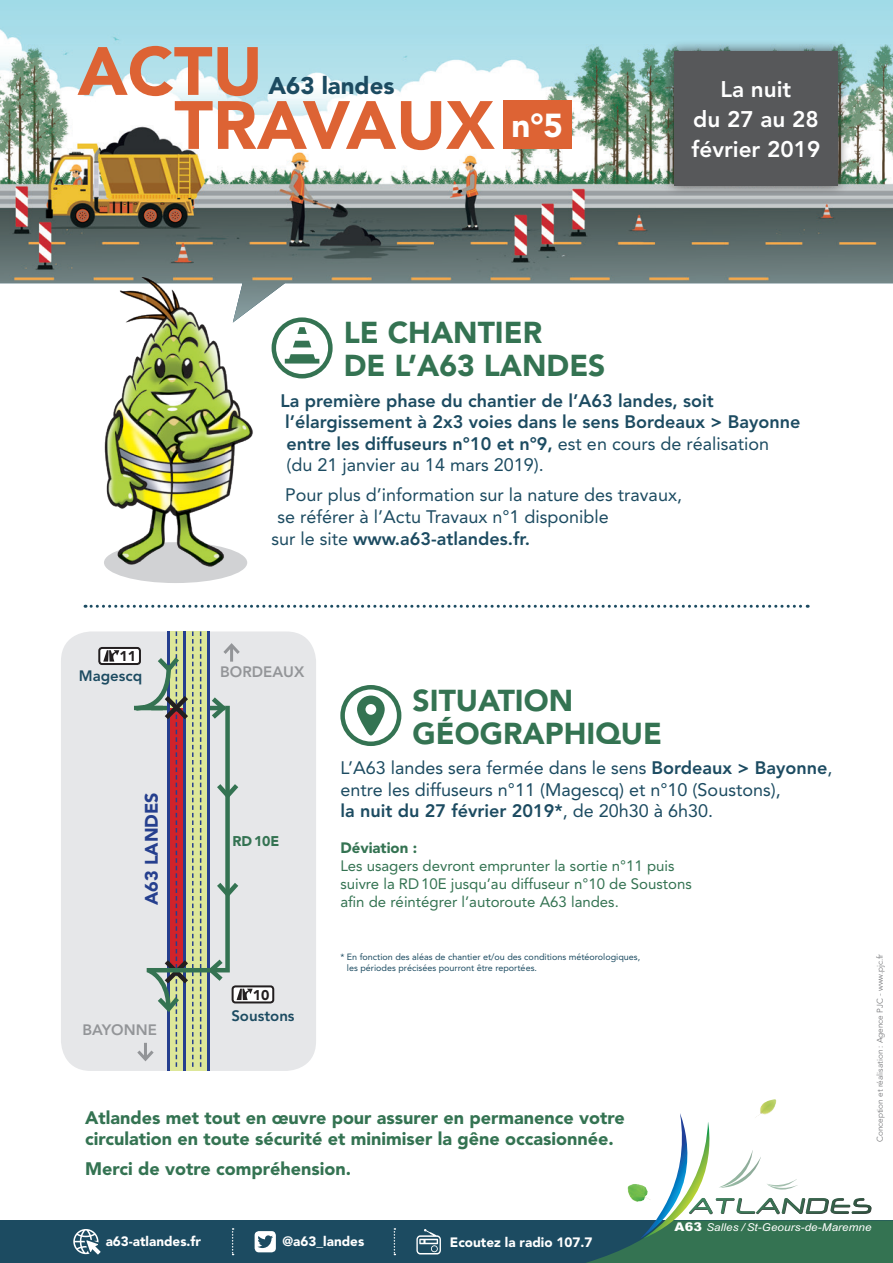
<style>
.page{position:relative;width:893px;height:1263px;background:#fff}
.page>*{position:absolute;margin:0;border:0;box-sizing:border-box;transform-origin:0 0}
.t1{font:900 67.5px "Avenir";color:#dd6334}
.t2{font:900 30px/33px "Avenir";color:#347352}
.t3{font:900 24px "Avenir";color:#1c4b61}
.t4{font:800 22.5px/30px "Avenir";color:#fff;text-align:center}
.t5{font:18px/21.6px "Avenir";color:#1c4b61}
.t6{font:800 18px/21.6px "Avenir";color:#1c4b61}
.t7{font:900 18px/21.6px "Avenir";color:#347352}
.t8{font:900 18px "Avenir";color:#253f8e}
.t9{font:15px/18px "Avenir";color:#347352}
.t10{font:800 15px "Avenir";color:#1c4b61}
.t11{font:800 15px "Avenir";color:#939598}
.t12{font:900 15px "Avenir";color:#347352}
.t13{font:900 14.1px "Avenir";color:#347352}
.t14{font:900 14.1px "Avenir";color:#231f20}
.t15{font:900 13.5px "Avenir";color:#fff}
.t16{font:italic 10.8px "Arial";letter-spacing:.01em;color:#fff;scale:1.07 1}
.t17{font:9px/10.8px "Avenir";color:#1c4b61}
.t18{font:300 8.25px "Avenir";color:#6c6d70}
.s1{font-weight:400}
.s2{font-weight:800}
.s3{font-weight:900;font-style:normal;font-size:12px}
</style>
<div class="page">
<div style="left:61px;top:631px;width:255px;height:440px;background:#e6e7e9;border-radius:30px"></div>
<div style="left:0;top:1220px;width:893px;height:43px;background:#1c4b61"></div>
<svg style="left:255px;top:1231px;width:21px;height:21px"></svg>
<svg style="left:586px;top:1113px;width:307px;height:150px"></svg>
<img style="left:628px;top:1184px;width:23px;height:18px">
<img style="left:754px;top:1099px;width:22px;height:19px">
<svg style="left:73px;top:1229px;width:28px;height:25px"></svg>
<svg style="left:416px;top:1229px;width:25px;height:25px"></svg>
<svg style="left:232px;top:1228px;width:2px;height:27px"></svg>
<svg style="left:394px;top:1228px;width:1px;height:27px"></svg>
<svg style="left:288px;top:354px;width:31px;height:9px"></svg>
<svg style="left:293px;top:341px;width:18px;height:6px"></svg>
<svg style="left:297px;top:327px;width:10px;height:7px"></svg>
<div style="left:272px;top:317px;width:61px;height:61px;border:4px solid #347352;border-radius:50%"></div>
<div style="left:340px;top:685px;width:61px;height:61px;border:4px solid #347352;border-radius:50%"></div>
<svg style="left:85px;top:605px;width:723px;height:3px"></svg>
<svg style="left:357px;top:695px;width:28px;height:40px"></svg>
<div style="left:233px;top:986px;width:40px;height:16px;background:#fff;border-radius:3px"></div>
<div style="left:232px;top:985px;width:42px;height:18px;border:2px solid #231f20;border-radius:3px"></div>
<div style="left:99px;top:648px;width:41px;height:16px;background:#fff;border-radius:3px"></div>
<div style="left:98px;top:647px;width:43px;height:18px;border:2px solid #231f20;border-radius:3px"></div>
<svg style="left:103px;top:650px;width:16px;height:12px"></svg>
<hr style="left:184px;top:631px;width:2px;height:440px;background:#253f8e">
<hr style="left:167px;top:631px;width:2px;height:440px;background:#253f8e">
<hr style="left:208px;top:631px;width:2px;height:440px;background:#253f8e">
<img style="left:0;top:0;width:893px;height:323px">
<div style="left:503px;top:101px;width:68px;height:48px;background:#dd6334"></div>
<div style="left:663px;top:39px;width:186px;height:158px;background:#231f20;opacity:.75"></div>
<div style="left:674px;top:51px;width:164px;height:134px;background:#57585a"></div>
<img style="left:61px;top:263px;width:227px;height:320px">
<svg style="left:132px;top:631px;width:120px;height:436px"></svg>
<h1 class="t1" style="left:78px;top:31px;width:187px">ACTU</h1>
<h3 class="t3" style="left:268px;top:71px;width:128px">A63 landes</h3>
<h1 class="t1" style="left:174px;top:85px;width:390px">TRAVAUX <sup>n°5</sup></h1>
<p class="t4" style="left:692px;top:74px;width:130px">La nuit<br>du 27 au 28 février 2019</p>
<p class="t14" style="left:120px;top:648px;width:18px">11</p>
<p class="t10" style="left:79px;top:667px;width:65px">Magescq</p>
<p class="t8" style="left:141px;top:905px;width:114px;rotate:-90deg">A63 LANDES</p>
<p class="t11" style="left:82px;top:1021px;width:76px">BAYONNE</p>
<h2 class="t2" style="left:344px;top:316px;width:263px">LE CHANTIER<br>DE L’A63 LANDES</h2>
<p class="t6" style="left:281px;top:389px;width:521px">La première phase du chantier de l’A63 landes, soit l’élargissement à 2x3 voies dans le sens Bordeaux &gt; Bayonne entre les diffuseurs n°10 et n°9, <span class="s1">est en cours de réalisation<br>(du 21 janvier au 14 mars 2019).</span></p>
<p class="t5" style="left:285px;top:484px;width:398px">Pour plus d’information sur la nature des travaux,</p>
<p class="t5" style="left:278px;top:506px;width:333px">se référer à l’Actu Travaux n°1 disponible</p>
<p class="t6" style="left:272px;top:528px;width:260px"><span class="s1">sur le site</span> www.a63-atlandes.fr.</p>
<p class="t11" style="left:220px;top:663px;width:86px">BORDEAUX</p>
<p class="t13" style="left:232px;top:832px;width:48px">RD10E</p>
<p class="t14" style="left:253px;top:986px;width:18px">10</p>
<p class="t10" style="left:231px;top:1007px;width:65px">Soustons</p>
<h2 class="t2" style="left:413px;top:684px;width:251px">SITUATION<br>GÉOGRAPHIQUE</h2>
<p class="t5" style="left:340px;top:757px;width:494px">L’A63 landes sera fermée dans le sens <span class="s2">Bordeaux &gt; Bayonne</span>, entre les diffuseurs n°11 (Magescq) et n°10 (Soustons),<br><span class="s2">la nuit du 27 février 2019*</span>, de 20h30 à 6h30.</p>
<p class="t12" style="left:340px;top:838px;width:78px">Déviation :</p>
<p class="t9" style="left:340px;top:856px;width:353px">Les usagers devront emprunter la sortie n°11 puis suivre la RD10E jusqu’au diffuseur n°10 de Soustons afin de réintégrer l’autoroute A63 landes.</p>
<p class="t17" style="left:347px;top:951px;width:295px;text-indent:-6px">* En fonction des aléas de chantier et/ou des conditions météorologiques, les périodes précisées pourront être reportées.</p>
<p class="t7" style="left:85px;top:1106px;width:541px">Atlandes met tout en œuvre pour assurer en permanence votre circulation en toute sécurité et minimiser la gêne occasionnée.</p>
<p class="t7" style="left:85px;top:1158px;width:267px">Merci de votre compréhension.</p>
<p class="t18" style="left:875px;top:1142px;width:190px;rotate:-90deg">Conception et réalisation : Agence PJC - www.pjc.fr</p>
<p class="t15" style="left:106px;top:1233px;width:97px">a63-atlandes.fr</p>
<p class="t15" style="left:450px;top:1234px;width:144px">Ecoutez la radio 107.7</p>
<p class="t15" style="left:282px;top:1233px;width:83px">@a63_landes</p>
<p class="t16" style="left:675px;top:1220px;width:186px"><span class="s3">A63</span> Salles / St-Geours-de-Maremne</p>
</div>
